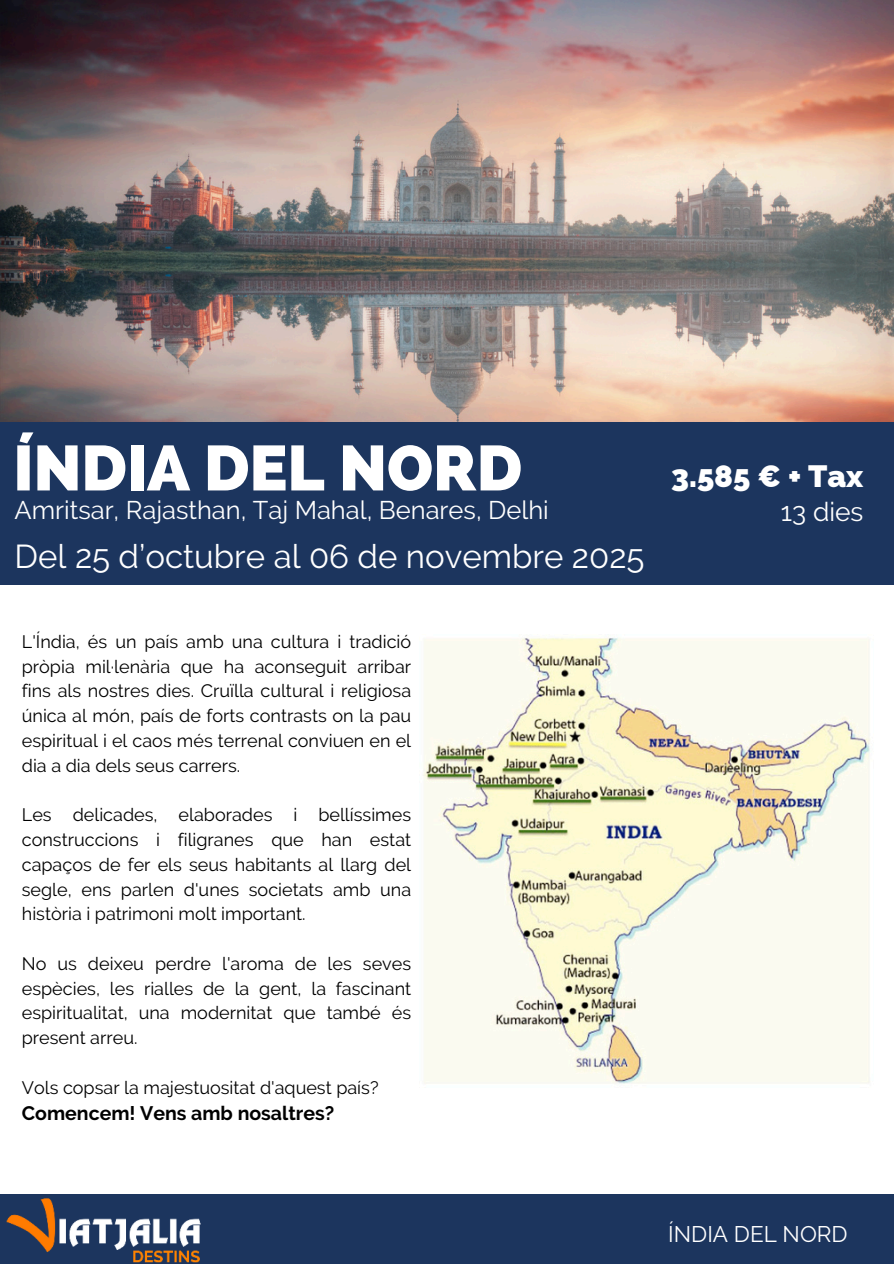
<style>
.page{position:relative;width:894px;height:1264px;background:#fff}
.page>*{position:absolute;margin:0;border:0;box-sizing:border-box;transform-origin:0 0}
.t1{font:800 63.45px "Raleway";color:#fff}
.t2{font:33px "Raleway";color:#fff}
.t3{font:800 30.9px "Raleway";color:#fff}
.t4{font:26.4px "Raleway";color:#fff}
.t5{font:25.5px "Raleway";color:#fff}
.t6{font:22.5px "Raleway";color:#fff}
.t7{font:700 19.5px "Raleway";color:#000}
.t8{font:18px/24.8px "Raleway";color:#000;text-align:justify}
</style>
<div class="page">
<img style="left:0;top:0;width:893px;height:422px">
<div style="left:0;top:422px;width:893px;height:162px;background:#1c355e"></div>
<div style="left:0;top:1193px;width:893px;height:70px;background:#1c355e"></div>
<img style="left:0;top:1193px;width:222px;height:70px">
<img style="left:423px;top:638px;width:447px;height:446px">
<h1 class="t1" style="left:13px;top:431px;width:510px">ÍNDIA DEL NORD</h1>
<h3 class="t5" style="left:15px;top:495px;width:535px">Amritsar, Rajasthan, Taj Mahal, Benares, Delhi</h3>
<h2 class="t2" style="left:15px;top:537px;width:631px">Del 25 d’octubre al 06 de novembre 2025</h2>
<p class="t8" style="left:22px;top:629px;width:391px">L'Índia, és un país amb una cultura i tradició pròpia mil·lenària que ha aconseguit arribar fins als nostres dies. Cruïlla cultural i religiosa única al món, país de forts contrasts on la pau espiritual i el caos més terrenal conviuen en el dia a dia dels seus carrers.</p>
<p class="t8" style="left:22px;top:802px;width:391px">Les delicades, elaborades i bellíssimes construccions i filigranes que han estat capaços de fer els seus habitants al llarg del segle, ens parlen d'unes societats amb una història i patrimoni molt important.</p>
<p class="t8" style="left:22px;top:951px;width:391px">No us deixeu perdre l'aroma de les seves espècies, les rialles de la gent, la fascinant espiritualitat, una modernitat que també és present arreu.</p>
<p class="t8" style="left:22px;top:1074px;width:358px">Vols copsar la majestuositat d'aquest país?</p>
<p class="t7" style="left:22px;top:1101px;width:314px">Comencem! Vens amb nosaltres?</p>
<h3 class="t3" style="left:671px;top:458px;width:193px">3.585 € + Tax</h3>
<h3 class="t4" style="left:780px;top:496px;width:84px">13 dies</h3>
<p class="t6" style="left:668px;top:1221px;width:181px">ÍNDIA DEL NORD</p>
</div>
